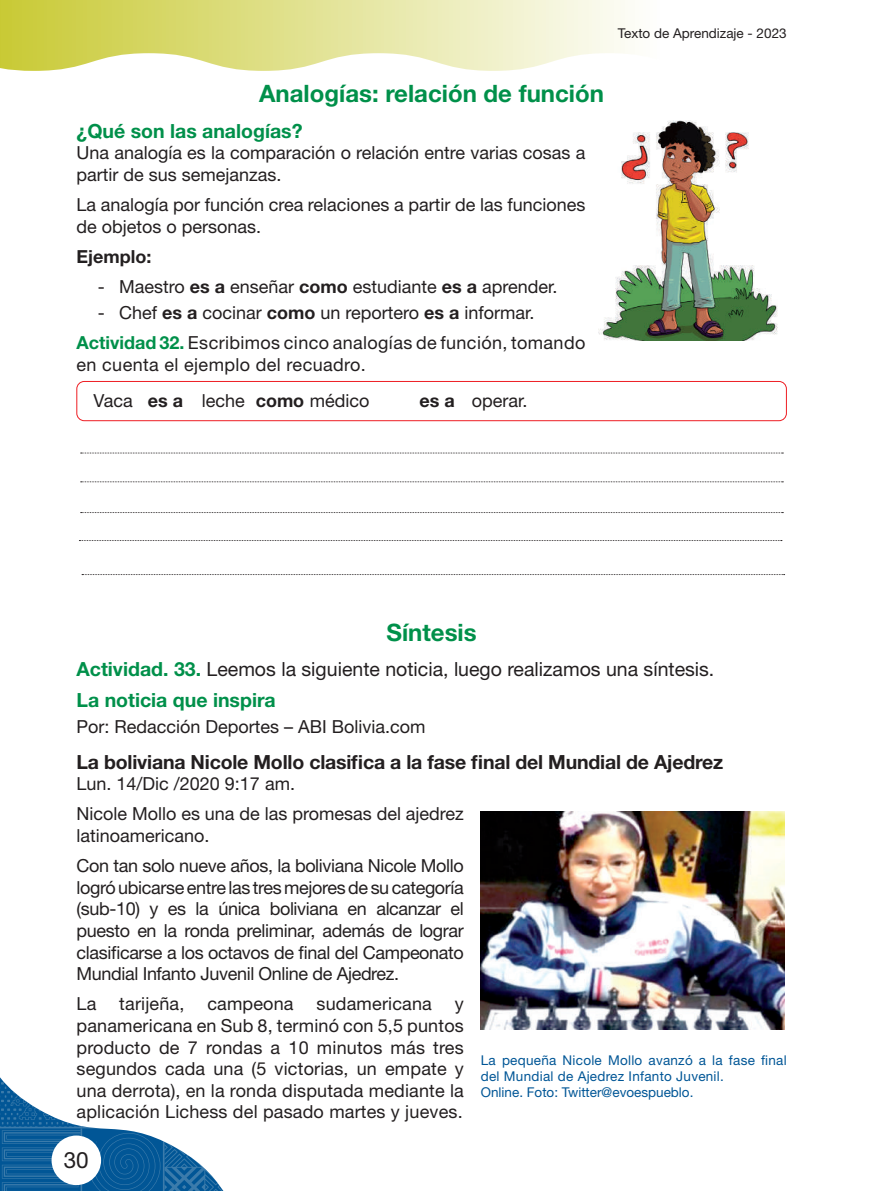
<style>
.page{position:relative;width:893px;height:1191px;background:#fff}
.page>*{position:absolute;margin:0;border:0;box-sizing:border-box;transform-origin:0 0}
.t1{font:700 24px "Helvetica Neue LT Std";color:#00904a}
.t2{font:22.5px "Helvetica Neue LT Std";color:#231f20}
.t3{font:19.5px/31.2px "Helvetica Neue LT Std";color:#231f20}
.t4{font:700 19.5px "Helvetica Neue LT Std";letter-spacing:-.01em;color:#231f20}
.t5{font:700 19.5px "Helvetica Neue LT Std";color:#00904a}
.t6{font:18px/21.6px "Helvetica Neue LT Std";color:#231f20}
.t7{font:18px/30.3px "Helvetica Neue LT Std";letter-spacing:.02em;color:#231f20}
.t8{font:18px/30.2px "Helvetica Neue LT Std";letter-spacing:-.02em;color:#231f20}
.t9{font:700 18px "Helvetica Neue LT Std";color:#231f20}
.t10{font:13.5px/16.2px "Helvetica Neue LT Std";letter-spacing:.02em;color:#015696}
.t11{font:13.5px "Helvetica Neue LT Std";color:#231f20}
.s1{font-weight:700}
.s2{font-weight:700;color:#00904a}
</style>
<div class="page">
<svg style="left:0;top:0;width:628px;height:71px"></svg>
<svg style="left:0;top:1077px;width:224px;height:114px"></svg>
<div style="left:52px;top:1135px;width:49px;height:50px;background:#fff;border-radius:50%"></div>
<div style="left:76px;top:381px;width:711px;height:40px;border:1px solid #ee1d23;border-radius:7px"></div>
<svg style="left:81px;top:452px;width:702px;height:1px"></svg>
<svg style="left:81px;top:481px;width:702px;height:1px"></svg>
<svg style="left:81px;top:512px;width:702px;height:1px"></svg>
<svg style="left:79px;top:540px;width:703px;height:1px"></svg>
<svg style="left:82px;top:574px;width:703px;height:1px"></svg>
<img style="left:599px;top:120px;width:179px;height:220px">
<img style="left:481px;top:812px;width:303px;height:217px">
<p class="t11" style="left:618px;top:25px;width:170px">Texto de Aprendizaje - 2023</p>
<h1 class="t1" style="left:259px;top:79px;width:346px">Analogías: relación de función</h1>
<p class="t5" style="left:77px;top:119px;width:228px">¿Qué son las analogías?</p>
<p class="t6" style="left:77px;top:142px;width:510px">Una analogía es la comparación o relación entre varias cosas a partir de sus semejanzas.</p>
<p class="t6" style="left:77px;top:194px;width:510px">La analogía por función crea relaciones a partir de las funciones de objetos o personas.</p>
<p class="t9" style="left:77px;top:245px;width:76px">Ejemplo:</p>
<p class="t6" style="left:98px;top:275px;width:461px">- Maestro <span class="s1">es a</span> enseñar <span class="s1">como</span> estudiante <span class="s1">es a</span> aprender.</p>
<p class="t7" style="left:77px;top:297px;width:510px;text-indent:21px">- Chef <span class="s1">es a</span> cocinar <span class="s1">como</span> un reportero <span class="s1">es a</span> informar.<br><span class="s2">Actividad 32.</span> Escribimos cinco analogías de función, tomando</p>
<p class="t7" style="left:77px;top:346px;width:294px;line-height:35.8px;text-align:right">en cuenta el ejemplo del recuadro.<br>Vaca <span class="s1">es a</span> leche <span class="s1">como</span> médico</p>
<p class="t6" style="left:419px;top:389px;width:109px"><span class="s1">es a</span> operar.</p>
<h1 class="t1" style="left:386px;top:617px;width:92px">Síntesis</h1>
<p class="t3" style="left:77px;top:653px;width:639px"><span class="s2">Actividad. 33.</span> Leemos la siguiente noticia, luego realizamos una síntesis.<br><span class="s2">La noticia que inspira</span></p>
<p class="t6" style="left:77px;top:716px;width:351px">Por: Redacción Deportes – ABI Bolivia.com</p>
<p class="t4" style="left:77px;top:749px;width:648px">La boliviana Nicole Mollo clasifica a la fase final del Mundial de Ajedrez</p>
<p class="t6" style="left:77px;top:768px;width:389px;line-height:30.2px">Lun. 14/Dic /2020 9:17 am.<br>Nicole Mollo es una de las promesas del ajedrez</p>
<p class="t8" style="left:77px;top:820px;width:389px">latinoamericano.<br>Con tan solo nueve años, la boliviana Nicole Mollo</p>
<p class="t6" style="left:77px;top:876px;width:389px;text-align:justify">logró ubicarse entre las tres mejores de su categoría (sub-10) y es la única boliviana en alcanzar el puesto en la ronda preliminar, además de lograr clasificarse a los octavos de final del Campeonato Mundial Infanto Juvenil Online de Ajedrez.</p>
<p class="t6" style="left:77px;top:993px;width:21px">La</p>
<p class="t6" style="left:119px;top:993px;width:67px">tarijeña,</p>
<p class="t6" style="left:207px;top:993px;width:88px">campeona</p>
<p class="t6" style="left:317px;top:993px;width:117px">sudamericana</p>
<p class="t6" style="left:77px;top:993px;width:389px;text-align:justify;text-indent:378px">y panamericana en Sub 8, terminó con 5,5 puntos producto de 7 rondas a 10 minutos más tres segundos cada una (5 victorias, un empate y una derrota), en la ronda disputada mediante la aplicación Lichess del pasado martes y jueves.</p>
<p class="t10" style="left:481px;top:1051px;width:307px">La pequeña Nicole Mollo avanzó a la fase final del Mundial de Ajedrez Infanto Juvenil.<br>Online. Foto: Twitter@evoespueblo.</p>
<p class="t2" style="left:64px;top:1146px;width:27px">30</p>
</div>
